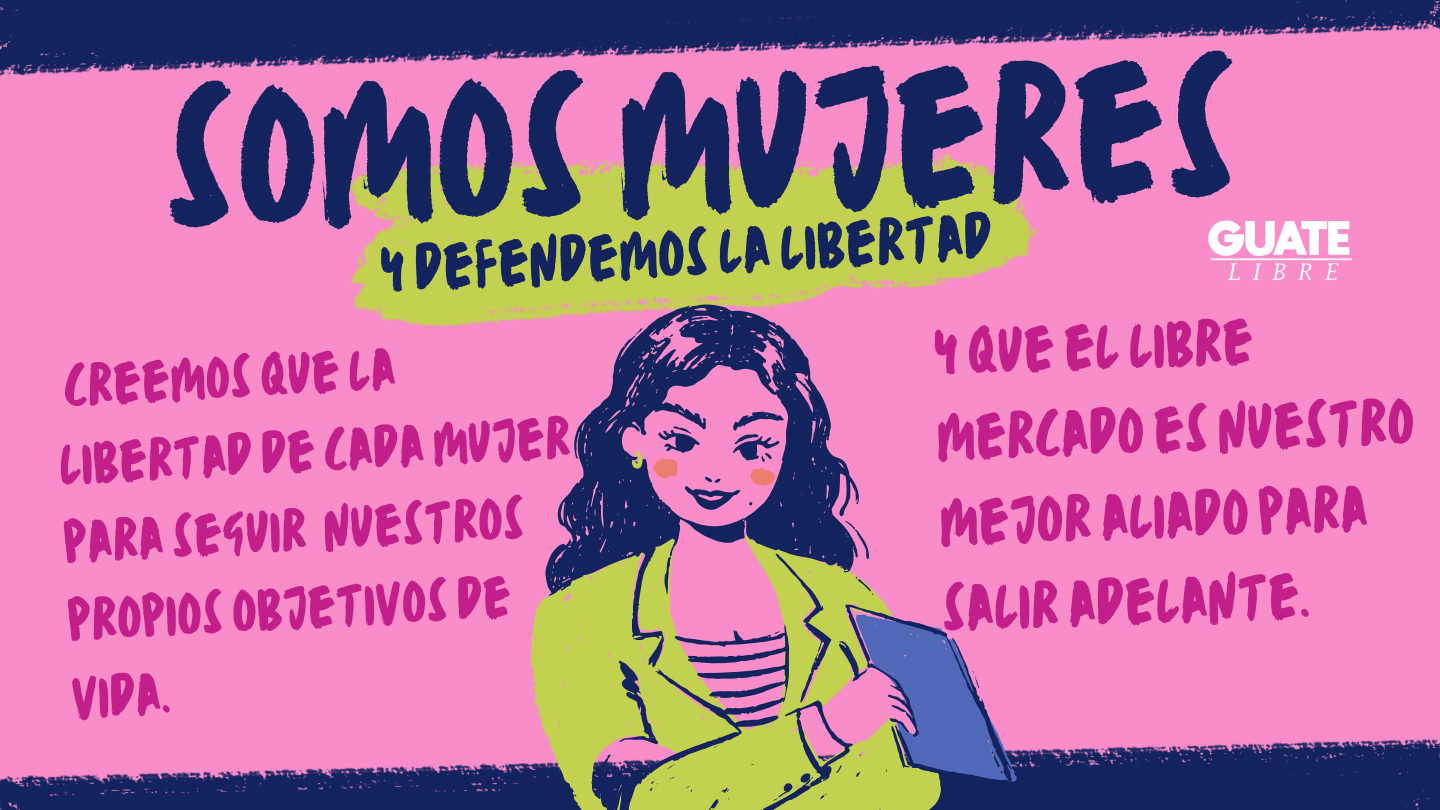
<style>
.page{position:relative;width:1440px;height:810px;background:#f88dca}
.page>*{position:absolute;margin:0;border:0;box-sizing:border-box;transform-origin:0 0}
.t1{font:184.3px "TC October Regular";color:#13235e}
.t2{font:61.5px "TC October Regular";color:#13235e}
.t3{font:61.2px/85.3px "TC October Regular";color:#c21f8a}
.t4{font:55.9px/78.1px "TC October Regular";color:#c21f8a}
</style>
<div class="page">
<svg style="left:0;top:739px;width:1440px;height:71px;fill:#13235e"></svg>
<svg style="left:0;top:0;width:1440px;height:73px"></svg>
<svg style="left:349px;top:277px;width:622px;height:50px;fill:#c3d051"></svg>
<svg style="left:344px;top:154px;width:694px;height:123px;background:#cbc565"></svg>
<svg style="left:81px;top:0;width:1216px;height:66px"></svg>
<svg style="left:81px;top:0;width:1200px;height:63px;fill:#13235e"></svg>
<svg style="left:530px;top:597px;width:54px;height:213px;fill:#c3d151"></svg>
<svg style="left:545px;top:304px;width:314px;height:363px"></svg>
<svg style="left:635px;top:328px;width:8px;height:7px"></svg>
<svg style="left:826px;top:436px;width:3px;height:5px"></svg>
<svg style="left:584px;top:521px;width:433px;height:289px"></svg>
<svg style="left:663px;top:333px;width:10px;height:4px"></svg>
<svg style="left:653px;top:411px;width:132px;height:99px"></svg>
<svg style="left:632px;top:451px;width:10px;height:18px"></svg>
<img style="left:1208px;top:220px;width:144px;height:60px">
<p class="t1" style="left:159px;top:24px;width:1076px;rotate:-2deg">somosmujeres</p>
<h1 class="t2" style="left:378px;top:223px;width:615px;rotate:-3deg">y defendemosla libertad</h1>
<p class="t3" style="left:932px;top:311px;width:480px;rotate:-2deg">y que ellibre mercado es nuestro mejor aliado para salir adelante.</p>
<p class="t4" style="left:53px;top:348px;width:514px;rotate:-3deg">creemos que la libertad de cadamujer para seguir nuestros propios objetivos de vida.</p>
</div>
